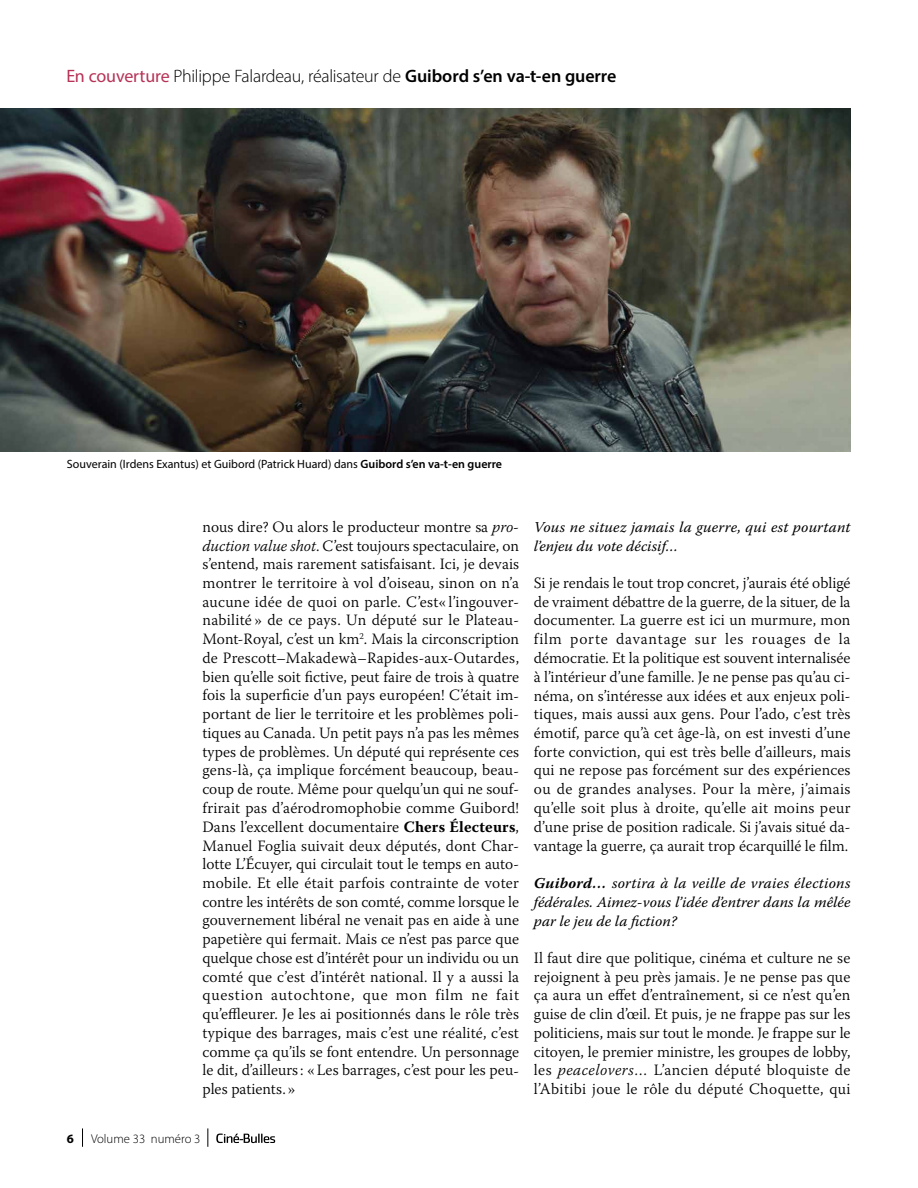
<style>
.page{position:relative;width:918px;height:1188px;background:#fff}
.page>*{position:absolute;margin:0;border:0;box-sizing:border-box;transform-origin:0 0}
.t1{font:300 18px "Myriad Pro";letter-spacing:-.015em;color:#000}
.t2{font:300 15.75px/18.8px "Warnock Pro";letter-spacing:.005em;color:#000;text-align:justify}
.t3{font:italic 15px/18.8px "Warnock Pro";color:#000}
.t4{font:300 12.75px "Myriad Pro";color:#000}
.t5{font:700 12.75px "Myriad Pro";color:#000}
.t6{font:12px "Myriad Pro";color:#000}
.s1{font-weight:400;color:#b73256}
.s2{font-weight:600}
.s3{font-style:italic}
.s4{font-weight:700}
</style>
<div class="page">
<svg style="left:82px;top:1128px;width:1px;height:19px"></svg>
<svg style="left:207px;top:1128px;width:1px;height:19px"></svg>
<svg style="left:216px;top:1134px;width:59px;height:9px"></svg>
<img style="left:0;top:108px;width:850px;height:343px">
<p class="t1" style="left:66px;top:66px;width:552px"><span class="s1">En couverture</span> Philippe Falardeau, réalisateur de <span class="s2">Guibord s’en va-t-en guerre</span></p>
<p class="t6" style="left:67px;top:456px;width:437px">Souverain (Irdens Exantus) et Guibord (Patrick Huard) dans <span class="s2">Guibord s’en va-t-en guerre</span></p>
<p class="t2" style="left:202px;top:517px;width:318px">nous dire? Ou alors le producteur montre sa <span class="s3">pro&shy;duction value shot</span>. C’est toujours spectaculaire, on s’entend, mais rarement satisfaisant. Ici, je devais montrer le territoire à vol d’oiseau, sinon on n’a aucune idée de quoi on parle. C’est« l’ingouver&shy;nabilité » de ce pays. Un député sur le Plateau-Mont-Royal, c’est un km<sup>2</sup>. Mais la circonscription de Prescott–Makadewà–Rapides-aux-Outardes, bien qu’elle soit fictive, peut faire de trois à quatre fois la superficie d’un pays européen! C’était im&shy;portant de lier le territoire et les problèmes poli&shy;tiques au Canada. Un petit pays n’a pas les mêmes types de problèmes. Un député qui représente ces gens-là, ça implique forcément beaucoup, beau&shy;coup de route. Même pour quelqu’un qui ne souf&shy;frirait pas d’aérodromophobie comme Guibord!<br>Dans l’excellent documentaire <span class="s4">Chers Électeurs</span>, Manuel Foglia suivait deux députés, dont Char&shy;lotte L’Écuyer, qui circulait tout le temps en auto&shy;mobile. Et elle était parfois contrainte de voter contre les intérêts de son comté, comme lorsque le gouvernement libéral ne venait pas en aide à une papetière qui fermait. Mais ce n’est pas parce que quelque chose est d’intérêt pour un individu ou un comté que c’est d’intérêt national. Il y a aussi la question autochtone, que mon film ne fait qu’effleurer. Je les ai positionnés dans le rôle très typique des barrages, mais c’est une réalité, c’est comme ça qu’ils se font entendre. Un personnage le dit, d’ailleurs: «Les barrages, c’est pour les peu&shy;ples patients. »</p>
<p class="t3" style="left:534px;top:517px;width:318px">Vous ne situez jamais la guerre, qui est pourtant l’enjeu du vote décisif…</p>
<p class="t2" style="left:534px;top:573px;width:318px">Si je rendais le tout trop concret, j’aurais été obligé de vraiment débattre de la guerre, de la situer, de la documenter. La guerre est ici un murmure, mon film porte davantage sur les rouages de la démocratie. Et la politique est souvent internalisée à l’intérieur d’une famille. Je ne pense pas qu’au ci&shy;néma, on s’intéresse aux idées et aux enjeux poli&shy;tiques, mais aussi aux gens. Pour l’ado, c’est très émotif, parce qu’à cet âge-là, on est investi d’une forte conviction, qui est très belle d’ailleurs, mais qui ne repose pas forcément sur des expériences ou de grandes analyses. Pour la mère, j’aimais qu’elle soit plus à droite, qu’elle ait moins peur d’une prise de position radicale. Si j’avais situé da&shy;vantage la guerre, ça aurait trop écarquillé le film.</p>
<p class="t3" style="left:534px;top:873px;width:318px;text-align:justify"><span class="s4">Guibord…</span> sortira à la veille de vraies élections fédérales. Aimez-vous l’idée d’entrer dans la mêlée par le jeu de la fiction?</p>
<p class="t2" style="left:534px;top:948px;width:318px">Il faut dire que politique, cinéma et culture ne se rejoignent à peu près jamais. Je ne pense pas que ça aura un effet d’entraînement, si ce n’est qu’en guise de clin d’œil. Et puis, je ne frappe pas sur les politiciens, mais sur tout le monde. Je frappe sur le citoyen, le premier ministre, les groupes de lobby, les <span class="s3">peacelovers</span>… L’ancien député bloquiste de l’Abitibi joue le rôle du député Choquette, qui</p>
<p class="t5" style="left:67px;top:1130px;width:9px">6</p>
<p class="t4" style="left:91px;top:1132px;width:111px">Volume 33 numéro 3</p>
</div>
